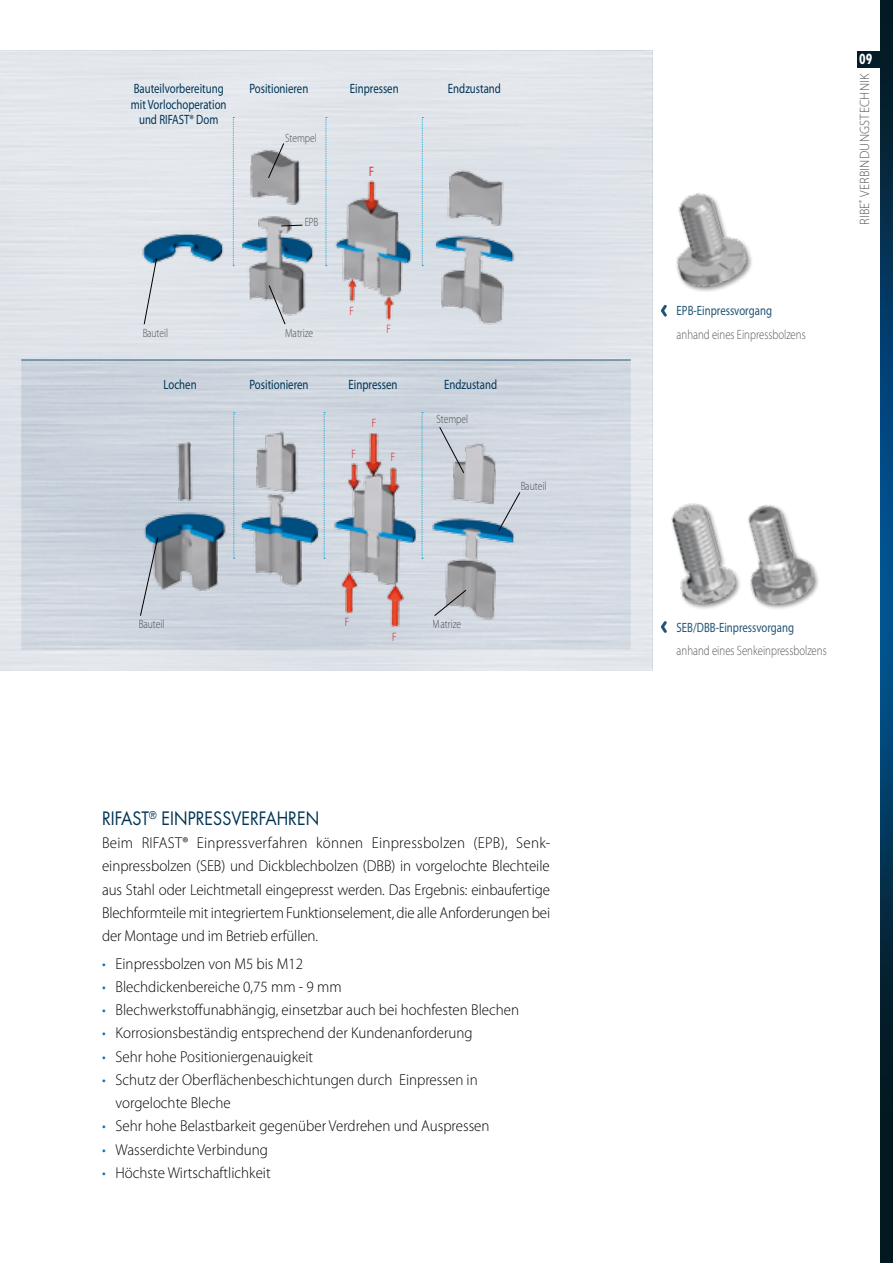
<style>
.page{position:relative;width:893px;height:1263px;background:#fff}
.page>*{position:absolute;margin:0;border:0;box-sizing:border-box;transform-origin:0 0}
._0408headline{font:18px "Futura";color:#003556;scale:.9 1}
._0408lauftext{font:300 15.75px/23.2px "Myriad Pro";color:#000;text-align:justify;scale:.95 1}
.t1{font:13.5px/15.8px "Myriad Pro";color:#003556;text-align:center;scale:.8 1}
.t2{font:300 13.5px "Myriad Pro";color:#565656;scale:.8 1}
.t3{font:13.5px "Myriad Pro";color:#215476;scale:.8 1}
.t4{font:300 13.5px "Myriad Pro";letter-spacing:.02em;color:#565656;scale:.95 1}
.t5{font:700 condensed 13.5px "Futura";color:#fff}
.copy{font:300 13.35px "Rotis Sans Serif";color:#d40f14;scale:.9 1}
.t6{font:300 12.15px "Myriad Pro";color:#d40f14;scale:.8 1}
.t7{font:300 12px "Myriad Pro";color:#565656;scale:.8 1}
.s1{color:#0076be}
</style>
<div class="page">
<img style="left:880px;top:0;width:13px;height:1263px">
<img style="left:857px;top:51px;width:36px;height:17px">
<svg style="left:0;top:51px;width:652px;height:620px;background:#dadfe6"></svg>
<hr style="left:21px;top:360px;width:610px;height:1px;background:#215476">
<img style="left:676px;top:193px;width:76px;height:99px">
<img style="left:650px;top:481px;width:76px;height:136px">
<img style="left:726px;top:504px;width:93px;height:105px">
<svg style="left:661px;top:304px;width:6px;height:13px"></svg>
<img style="left:107px;top:142px;width:437px;height:221px">
<svg style="left:326px;top:117px;width:1px;height:149px"></svg>
<svg style="left:233px;top:117px;width:1px;height:149px"></svg>
<svg style="left:422px;top:117px;width:1px;height:149px"></svg>
<svg style="left:268px;top:143px;width:16px;height:35px"></svg>
<svg style="left:144px;top:258px;width:13px;height:67px"></svg>
<svg style="left:269px;top:285px;width:17px;height:40px"></svg>
<svg style="left:281px;top:225px;width:22px;height:1px"></svg>
<img style="left:110px;top:410px;width:429px;height:231px">
<svg style="left:324px;top:412px;width:1px;height:147px"></svg>
<svg style="left:233px;top:412px;width:2px;height:147px"></svg>
<svg style="left:422px;top:412px;width:1px;height:147px"></svg>
<svg style="left:140px;top:537px;width:18px;height:79px"></svg>
<svg style="left:434px;top:590px;width:32px;height:26px"></svg>
<svg style="left:439px;top:427px;width:25px;height:46px"></svg>
<svg style="left:498px;top:492px;width:22px;height:39px"></svg>
<svg style="left:661px;top:621px;width:6px;height:12px"></svg>
<p class="t1" style="left:131px;top:80px;width:121px">Bauteilvorbereitung mit Vorlochoperation und RIFAST® Dom</p>
<p class="t1" style="left:249px;top:80px;width:75px">Positionieren</p>
<p class="t1" style="left:350px;top:80px;width:62px">Einpressen</p>
<p class="t1" style="left:448px;top:80px;width:68px">Endzustand</p>
<p class="t7" style="left:285px;top:131px;width:41px">Stempel</p>
<p class="t7" style="left:304px;top:214px;width:19px">EPB</p>
<p class="copy" style="left:369px;top:164px;width:7px">F</p>
<p class="t7" style="left:142px;top:325px;width:34px">Bauteil</p>
<p class="t7" style="left:285px;top:325px;width:37px">Matrize</p>
<p class="t6" style="left:350px;top:304px;width:7px">F</p>
<p class="t6" style="left:387px;top:322px;width:7px">F</p>
<p class="t1" style="left:164px;top:376px;width:43px">Lochen</p>
<p class="t1" style="left:249px;top:376px;width:75px">Positionieren</p>
<p class="t1" style="left:349px;top:376px;width:62px">Einpressen</p>
<p class="t1" style="left:444px;top:376px;width:68px">Endzustand</p>
<p class="t6" style="left:372px;top:416px;width:7px">F</p>
<p class="t6" style="left:351px;top:447px;width:7px">F</p>
<p class="t6" style="left:391px;top:450px;width:7px">F</p>
<p class="t7" style="left:436px;top:412px;width:41px">Stempel</p>
<p class="t6" style="left:345px;top:615px;width:7px">F</p>
<p class="t7" style="left:138px;top:617px;width:34px">Bauteil</p>
<p class="t7" style="left:433px;top:617px;width:37px">Matrize</p>
<p class="t6" style="left:392px;top:630px;width:7px">F</p>
<p class="t7" style="left:520px;top:478px;width:34px">Bauteil</p>
<p class="_0408headline" style="left:102px;top:807px;width:243px">RIFAST<sup>®</sup> EINPRESSVERFAHREN</p>
<p class="_0408lauftext" style="left:102px;top:831px;width:473px">Beim RIFAST® Einpressverfahren können Einpressbolzen (EPB), Senk&shy;einpressbolzen (SEB) und Dickblechbolzen (DBB) in vorgelochte Blechteile aus Stahl oder Leichtmetall eingepresst werden. Das Ergebnis: einbaufertige Blechformteile mit integriertem Funktionselement, die alle Anforderungen bei der Montage und im Betrieb erfüllen.</p>
<p class="_0408lauftext" style="left:102px;top:952px;width:213px"><span class="s1">•</span> Einpressbolzen von M5 bis M12</p>
<p class="_0408lauftext" style="left:102px;top:975px;width:254px"><span class="s1">•</span> Blechdickenbereiche 0,75 mm - 9 mm</p>
<p class="_0408lauftext" style="left:102px;top:998px;width:441px"><span class="s1">•</span> Blechwerkstoffunabhängig, einsetzbar auch bei hochfesten Blechen</p>
<p class="_0408lauftext" style="left:102px;top:1021px;width:392px"><span class="s1">•</span> Korrosionsbeständig entsprechend der Kundenanforderung</p>
<p class="_0408lauftext" style="left:102px;top:1045px;width:224px"><span class="s1">•</span> Sehr hohe Positioniergenauigkeit</p>
<p class="_0408lauftext" style="left:116px;top:1068px;width:383px;text-indent:-14px"><span class="s1">•</span> Schutz der Oberflächenbeschichtungen durch Einpressen in vorgelochte Bleche</p>
<p class="_0408lauftext" style="left:102px;top:1114px;width:409px"><span class="s1">•</span> Sehr hohe Belastbarkeit gegenüber Verdrehen und Auspressen</p>
<p class="_0408lauftext" style="left:102px;top:1138px;width:176px"><span class="s1">•</span> Wasserdichte Verbindung</p>
<p class="_0408lauftext" style="left:102px;top:1161px;width:179px"><span class="s1">•</span> Höchste Wirtschaftlichkeit</p>
<p class="t3" style="left:677px;top:302px;width:121px">EPB-Einpressvorgang</p>
<p class="t2" style="left:677px;top:326px;width:163px">anhand eines Einpressbolzens</p>
<p class="t5" style="left:859px;top:51px;width:15px">09</p>
<p class="t4" style="left:856px;top:225px;width:161px;rotate:-90deg">RIBE<sup>®</sup> VERBINDUNGSTECHNIK</p>
<p class="t3" style="left:677px;top:619px;width:148px">SEB/DBB-Einpressvorgang</p>
<p class="t2" style="left:677px;top:643px;width:189px">anhand eines Senkeinpressbolzens</p>
</div>
